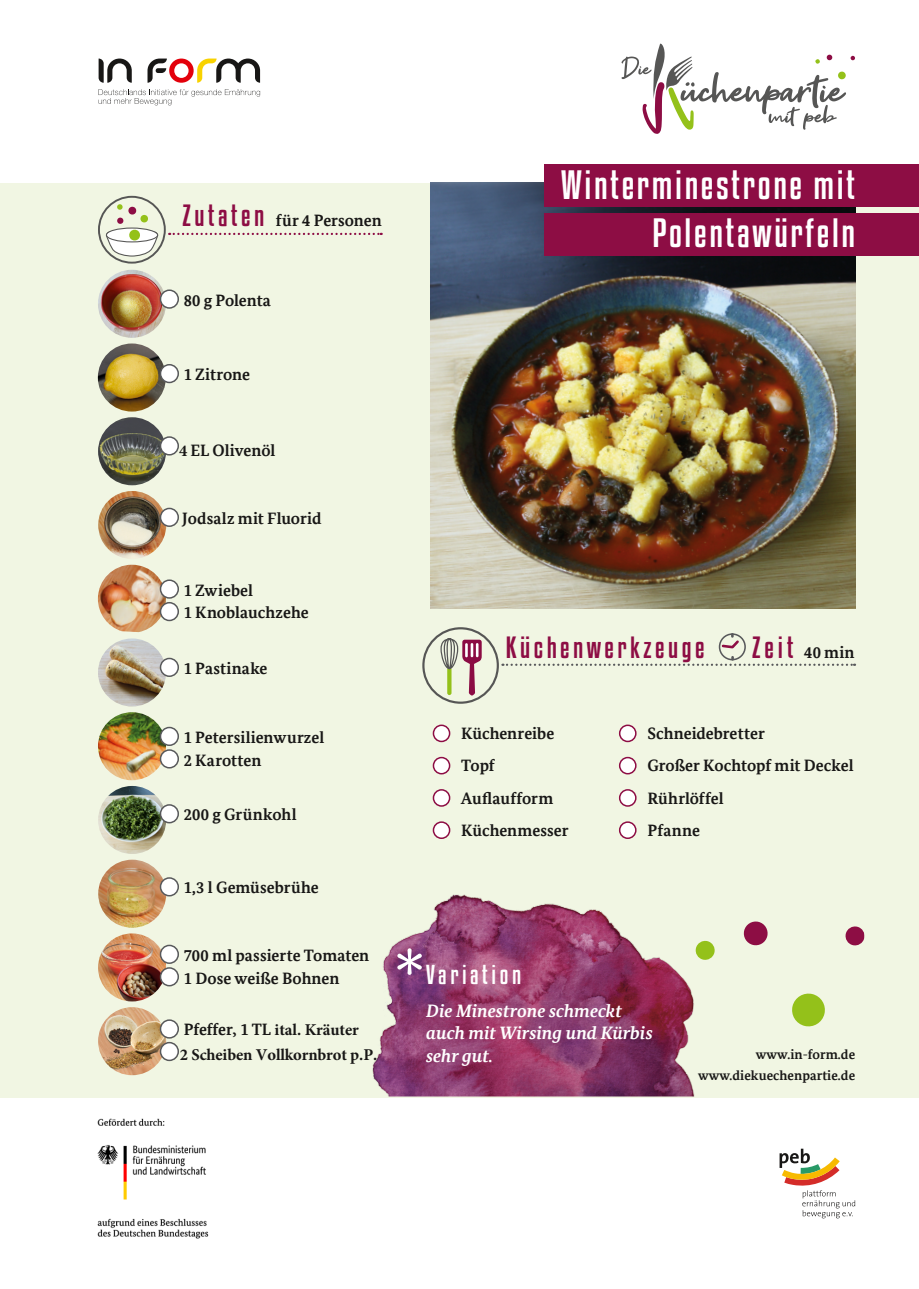
<style>
.page{position:relative;width:919px;height:1289px;background:#fff}
.page>*{position:absolute;margin:0;border:0;box-sizing:border-box;transform-origin:0 0}
.t1{font:84.3px "Gotham Rounded";color:#fff}
.t2{font:36px/48.3px "Kenyan Coffee Rg";letter-spacing:.075em;color:#fff;text-align:right}
.t3{font:27px "Kenyan Coffee Rg";letter-spacing:.13em;color:#8d0d44}
.t4{font:24px "Kenyan Coffee Rg";letter-spacing:.15em;color:#fff}
.t5{font:italic 700 18px/22.5px "Bundes Serif Office";color:#fff}
.t6{font:700 16.5px/32.2px "Bundes Serif Office";color:#181716}
.t7{font:700 16.5px/24.6px "Minion Pro";letter-spacing:-.01em;color:#181716}
.t8{font:700 16.5px "Bundes Serif Office";letter-spacing:.02em;color:#181716}
.t9{font:700 13.5px/21px "Bundes Serif Office";letter-spacing:.005em;color:#181716;text-align:right}
.s1{font-family:"Kenyan Coffee Rg";font-weight:400;font-size:27px;color:#8d0d44}
.s2{font-family:"Minion Pro"}
.s3{font-family:"Bundes Serif Office"}
</style>
<div class="page">
<div style="left:0;top:183px;width:918px;height:914px;background:#f1f6e3"></div>
<img style="left:372px;top:894px;width:323px;height:202px">
<svg style="left:147px;top:59px;width:113px;height:24px"></svg>
<svg style="left:99px;top:59px;width:33px;height:24px"></svg>
<svg style="left:98px;top:89px;width:162px;height:16px"></svg>
<svg style="left:779px;top:1148px;width:76px;height:70px"></svg>
<svg style="left:621px;top:44px;width:234px;height:90px"></svg>
<img style="left:431px;top:183px;width:424px;height:425px">
<div style="left:433px;top:725px;width:16px;height:16px;background:#fff;border-radius:50%"></div>
<div style="left:432px;top:724px;width:18px;height:18px;border:2px solid #8d0d44;border-radius:50%"></div>
<div style="left:433px;top:757px;width:16px;height:16px;background:#fff;border-radius:50%"></div>
<div style="left:432px;top:756px;width:18px;height:18px;border:2px solid #8d0d44;border-radius:50%"></div>
<div style="left:433px;top:789px;width:16px;height:17px;background:#fff;border-radius:50%"></div>
<div style="left:432px;top:789px;width:18px;height:17px;border:2px solid #8d0d44;border-radius:50%"></div>
<div style="left:433px;top:822px;width:16px;height:16px;background:#fff;border-radius:50%"></div>
<div style="left:432px;top:821px;width:18px;height:18px;border:2px solid #8d0d44;border-radius:50%"></div>
<div style="left:619px;top:725px;width:16px;height:16px;background:#fff;border-radius:50%"></div>
<div style="left:619px;top:724px;width:17px;height:18px;border:2px solid #8d0d44;border-radius:50%"></div>
<div style="left:619px;top:757px;width:16px;height:16px;background:#fff;border-radius:50%"></div>
<div style="left:619px;top:756px;width:17px;height:18px;border:2px solid #8d0d44;border-radius:50%"></div>
<div style="left:619px;top:789px;width:16px;height:17px;background:#fff;border-radius:50%"></div>
<div style="left:619px;top:789px;width:17px;height:17px;border:2px solid #8d0d44;border-radius:50%"></div>
<div style="left:619px;top:822px;width:16px;height:16px;background:#fff;border-radius:50%"></div>
<div style="left:619px;top:821px;width:17px;height:18px;border:2px solid #8d0d44;border-radius:50%"></div>
<svg style="left:743px;top:921px;width:25px;height:25px"></svg>
<svg style="left:792px;top:993px;width:33px;height:34px"></svg>
<svg style="left:694px;top:939px;width:21px;height:21px"></svg>
<svg style="left:845px;top:926px;width:19px;height:20px"></svg>
<svg style="left:598px;top:995px;width:97px;height:62px;background:#893757"></svg>
<div style="left:718px;top:633px;width:27px;height:27px;border:2px solid #58595b;border-radius:50%"></div>
<svg style="left:720px;top:634px;width:21px;height:16px"></svg>
<svg style="left:502px;top:657px;width:353px;height:9px"></svg>
<div style="left:422px;top:627px;width:77px;height:76px;border:2px solid #565655;border-radius:50%"></div>
<svg style="left:440px;top:638px;width:41px;height:57px"></svg>
<img style="left:98px;top:1118px;width:111px;height:121px">
<div style="left:544px;top:164px;width:374px;height:43px;background:#8d0d44"></div>
<div style="left:544px;top:213px;width:374px;height:43px;background:#8d0d44"></div>
<img style="left:98px;top:343px;width:68px;height:68px;border-radius:34px">
<img style="left:98px;top:564px;width:68px;height:68px">
<div style="left:160px;top:365px;width:18px;height:17px;background:#fff;border-radius:50%"></div>
<div style="left:160px;top:364px;width:19px;height:19px;border:2px solid #58595b;border-radius:50%"></div>
<div style="left:160px;top:580px;width:18px;height:18px;background:#fff;border-radius:50%"></div>
<div style="left:160px;top:579px;width:19px;height:19px;border:2px solid #58595b;border-radius:50%"></div>
<div style="left:160px;top:602px;width:18px;height:18px;background:#fff;border-radius:50%"></div>
<div style="left:160px;top:602px;width:19px;height:19px;border:2px solid #58595b;border-radius:50%"></div>
<svg style="left:169px;top:233px;width:212px;height:2px"></svg>
<div style="left:98px;top:196px;width:68px;height:67px;border:2px solid #565655;border-radius:50%"></div>
<svg style="left:105px;top:204px;width:54px;height:53px"></svg>
<img style="left:98px;top:270px;width:68px;height:68px;border-radius:34px">
<div style="left:160px;top:290px;width:18px;height:18px;background:#fff;border-radius:50%"></div>
<div style="left:160px;top:289px;width:19px;height:20px;border:2px solid #58595b;border-radius:50%"></div>
<img style="left:98px;top:712px;width:68px;height:68px;border-radius:34px">
<div style="left:160px;top:727px;width:18px;height:18px;background:#fff;border-radius:50%"></div>
<div style="left:160px;top:726px;width:19px;height:20px;border:2px solid #58595b;border-radius:50%"></div>
<div style="left:160px;top:750px;width:18px;height:17px;background:#fff;border-radius:50%"></div>
<div style="left:160px;top:749px;width:19px;height:19px;border:2px solid #58595b;border-radius:50%"></div>
<img style="left:98px;top:638px;width:68px;height:68px;border-radius:34px">
<div style="left:160px;top:658px;width:18px;height:18px;background:#fff;border-radius:50%"></div>
<div style="left:160px;top:657px;width:19px;height:20px;border:2px solid #58595b;border-radius:50%"></div>
<img style="left:98px;top:933px;width:68px;height:68px;border-radius:34px">
<div style="left:160px;top:945px;width:18px;height:18px;background:#fff;border-radius:50%"></div>
<div style="left:160px;top:944px;width:19px;height:19px;border:2px solid #58595b;border-radius:50%"></div>
<div style="left:160px;top:967px;width:18px;height:18px;background:#fff;border-radius:50%"></div>
<div style="left:160px;top:967px;width:19px;height:19px;border:2px solid #58595b;border-radius:50%"></div>
<img style="left:98px;top:417px;width:68px;height:68px;border-radius:34px">
<div style="left:160px;top:437px;width:18px;height:18px;background:#fff;border-radius:50%"></div>
<div style="left:160px;top:436px;width:19px;height:19px;border:2px solid #58595b;border-radius:50%"></div>
<img style="left:98px;top:1007px;width:68px;height:68px;border-radius:34px">
<div style="left:160px;top:1020px;width:18px;height:17px;background:#fff;border-radius:50%"></div>
<div style="left:160px;top:1019px;width:19px;height:19px;border:2px solid #58595b;border-radius:50%"></div>
<div style="left:160px;top:1042px;width:18px;height:18px;background:#fff;border-radius:50%"></div>
<div style="left:160px;top:1041px;width:19px;height:20px;border:2px solid #58595b;border-radius:50%"></div>
<img style="left:98px;top:786px;width:68px;height:68px;border-radius:34px">
<div style="left:160px;top:805px;width:18px;height:17px;background:#fff;border-radius:50%"></div>
<div style="left:160px;top:804px;width:19px;height:19px;border:2px solid #58595b;border-radius:50%"></div>
<img style="left:98px;top:859px;width:68px;height:68px;border-radius:34px">
<div style="left:160px;top:878px;width:18px;height:17px;background:#fff;border-radius:50%"></div>
<div style="left:160px;top:877px;width:19px;height:19px;border:2px solid #58595b;border-radius:50%"></div>
<img style="left:98px;top:491px;width:68px;height:68px;border-radius:34px">
<div style="left:160px;top:508px;width:18px;height:18px;background:#fff;border-radius:50%"></div>
<div style="left:160px;top:507px;width:19px;height:20px;border:2px solid #58595b;border-radius:50%"></div>
<p class="t6" style="left:182px;top:204px;width:200px"><span class="s1">Zutaten</span> für 4 Personen</p>
<p class="t6" style="left:184px;top:284px;width:89px">80 g Polenta</p>
<p class="t6" style="left:184px;top:358px;width:68px">1 Zitrone</p>
<h2 class="t2" style="left:561px;top:159px;width:295px">Winterminestrone mit<br>Polentawürfeln</h2>
<p class="t6" style="left:179px;top:434px;width:98px"><span class="s2">4</span> EL Olivenöl</p>
<p class="t6" style="left:182px;top:502px;width:141px">Jodsalz mit Fluorid</p>
<p class="t6" style="left:184px;top:578px;width:126px;line-height:22.5px">1 Zwiebel<br>1 Knoblauchzehe</p>
<p class="t6" style="left:184px;top:652px;width:85px">1 Pastinake</p>
<h3 class="t3" style="left:506px;top:629px;width:200px">Küchenwerkzeuge</h3>
<p class="t6" style="left:752px;top:636px;width:104px"><span class="s1">Zeit</span> 40 min</p>
<p class="t6" style="left:184px;top:726px;width:142px;line-height:22.5px">1 Petersilienwurzel<br>2 Karotten</p>
<p class="t8" style="left:184px;top:805px;width:114px">200 g Grünkohl</p>
<p class="t6" style="left:184px;top:871px;width:136px">1,3 l Gemüsebrühe</p>
<p class="t6" style="left:461px;top:717px;width:109px">Küchenreibe<br>Topf<br>Auflaufform<br>Küchenmesser</p>
<p class="t6" style="left:647px;top:717px;width:208px">Schneidebretter<br>Großer Kochtopf mit Deckel<br>Rührlöffel<br>Pfanne</p>
<p class="t6" style="left:184px;top:939px;width:187px">700 ml passierte Tomaten</p>
<p class="t6" style="left:184px;top:961px;width:157px">1 Dose weiße Bohnen</p>
<p class="t7" style="left:180px;top:1017px;width:199px"><span class="s3">Pfeffer</span>, <span class="s3">1 TL</span> ital. Kräuter<br>2 Scheiben Vollkornbrot p.P.</p>
<h1 class="t1" style="left:391px;top:920px;width:38px">*</h1>
<h3 class="t4" style="left:426px;top:958px;width:96px">Variation</h3>
<p class="t5" style="left:426px;top:999px;width:228px">Die Minestrone schmeckt auch mit Wirsing und Kürbis sehr gut.</p>
<p class="t9" style="left:698px;top:1043px;width:159px">www.in-form.de www.diekuechenpartie.de</p>
</div>
